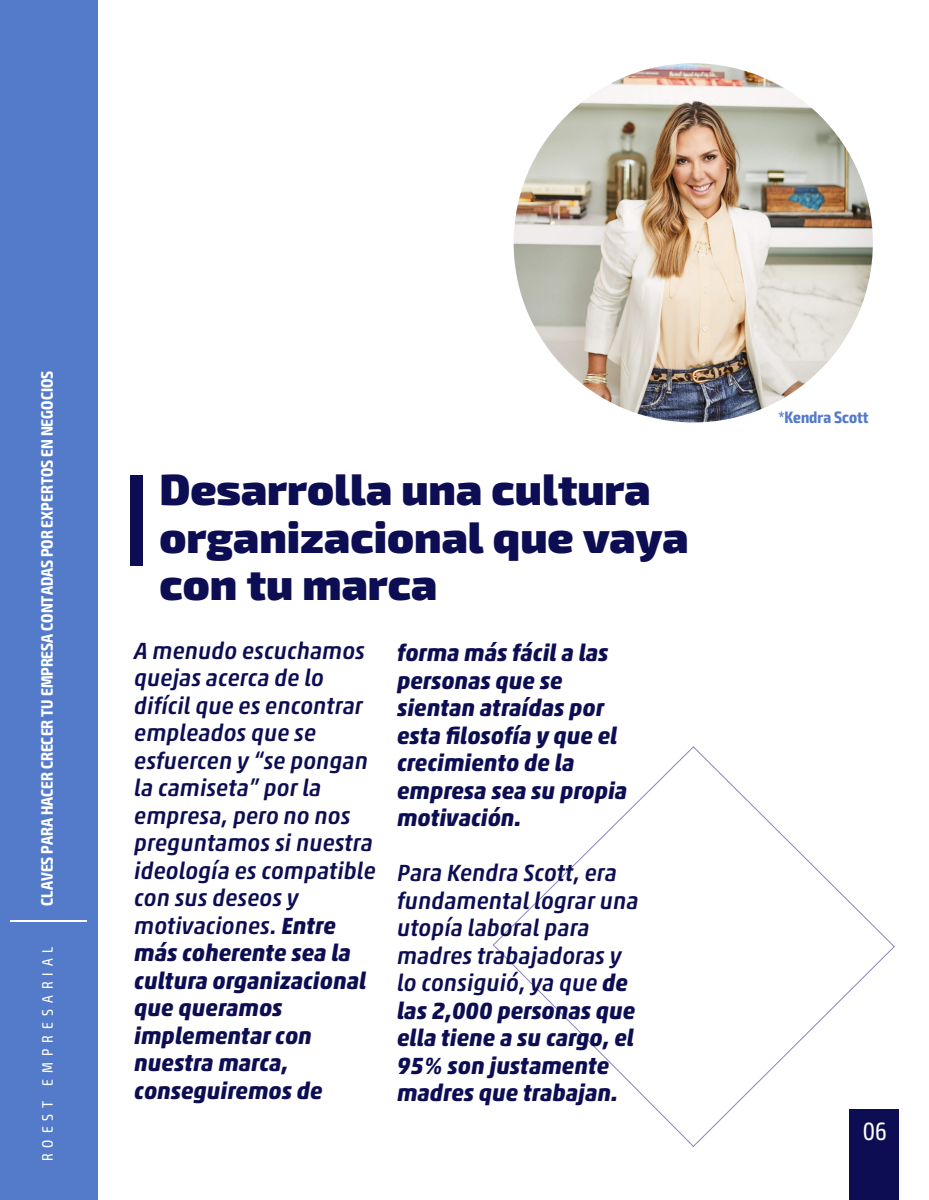
<style>
.page{position:relative;width:929px;height:1200px;background:#fff}
.page>*{position:absolute;margin:0;border:0;box-sizing:border-box;transform-origin:0 0}
.t1{font:900 43.75px/47.5px "Exo 2";color:#0c0d52}
.t2{font:condensed 25px "Exo 2";color:#fff}
.t3{font:italic 500 23.75px/27.5px "Akko Pro";color:#0c0d52}
.t4{font:italic 700 23.75px/27.5px "Akko Pro";color:#0c0d52}
.t5{font:700 condensed 16.56px "Exo 2";color:#fff}
.t6{font:700 condensed 16.56px "Exo 2";color:#537bca}
.t7{font:condensed 15.12px "Exo 2";letter-spacing:.4em;color:#fff}
.s1{font-weight:700}
</style>
<div class="page">
<svg style="left:493px;top:746px;width:401px;height:401px"></svg>
<div style="left:130px;top:475px;width:12px;height:91px;background:#0c0d52"></div>
<div style="left:0;top:0;width:98px;height:1200px;background:#537bca"></div>
<hr style="left:11px;top:921px;width:76px;height:1px;background:#fff">
<div style="left:849px;top:1110px;width:50px;height:90px;background:#0c0d52"></div>
<img style="left:514px;top:63px;width:359px;height:359px;border-radius:180px">
<p class="t5" style="left:37px;top:906px;width:536px;rotate:-90deg">CLAVES PARA HACER CRECER TU EMPRESA CONTADAS POR EXPERTOS EN NEGOCIOS</p>
<p class="t7" style="left:39px;top:1161px;width:216px;rotate:-90deg">ROEST EMPRESARIAL</p>
<h1 class="t1" style="left:159px;top:463px;width:530px">Desarrolla una cultura organizacional que vaya con tu marca</h1>
<p class="t3" style="left:134px;top:637px;width:243px">A menudo escuchamos quejas acerca de lo difícil que es encontrar empleados que se esfuercen y “se pongan la camiseta” por la empresa, pero no nos preguntamos si nuestra ideología es compatible con sus deseos y motivaciones. <span class="s1">Entre más coherente sea la cultura organizacional que queramos implementar con nuestra marca, conseguiremos de</span></p>
<p class="t4" style="left:397px;top:639px;width:232px">forma más fácil a las personas que se sientan atraídas por esta filosofía y que el crecimiento de la empresa sea su propia motivación.</p>
<p class="t3" style="left:397px;top:859px;width:243px">Para Kendra Scott, era fundamental lograr una utopía laboral para madres trabajadoras y lo consiguió, ya que <span class="s1">de las 2,000 personas que ella tiene a su cargo, el<br>95% son justamente madres que trabajan.</span></p>
<p class="t6" style="left:778px;top:408px;width:92px">*Kendra Scott</p>
<p class="t2" style="left:863px;top:1116px;width:25px">06</p>
</div>
